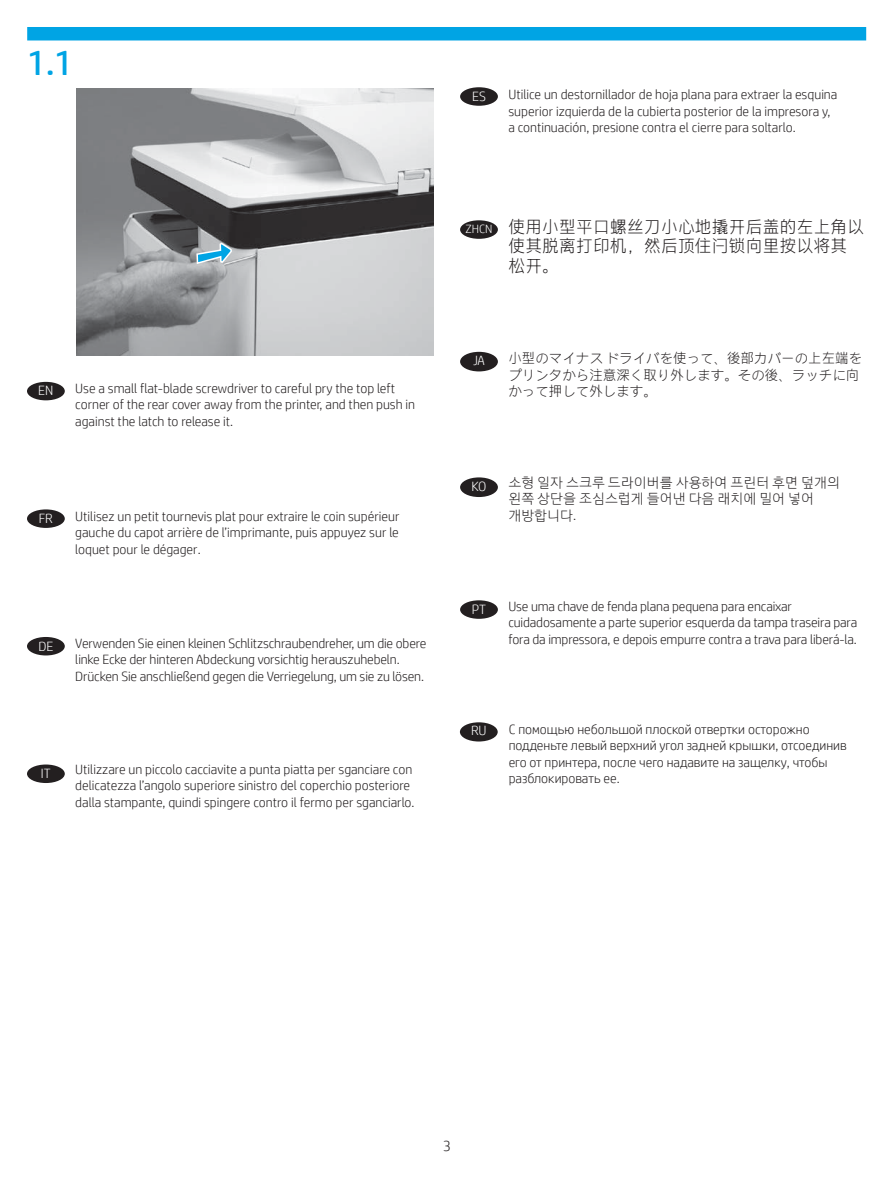
<style>
.page{position:relative;width:893px;height:1188px;background:#fff}
.page>*{position:absolute;margin:0;border:0;box-sizing:border-box;transform-origin:0 0}
.t1{font:36px "HP Simplified";color:#00a4e4}
.t2{font:300 16.8px/19.5px "HP Simplified Hans";letter-spacing:.005em;color:#231f20}
.t3{font:300 15px "HP Simplified";color:#231f20}
.t4{font:300 13.5px/16.5px "HP Simplified";letter-spacing:-.005em;color:#231f20}
.t5{font:300 13.5px/16.5px "HP Simplified Jpan";color:#231f20}
.t6{font:300 13.5px/16.5px "HP Simplified Hangeul";color:#231f20}
.t7{font:300 13.5px "HP Simplified";color:#fff}
.t8{font:300 12px "HP Simplified";color:#fff}
</style>
<div class="page">
<div style="left:27px;top:27px;width:839px;height:13px;background:#00a4e4"></div>
<img style="left:77px;top:88px;width:356px;height:267px">
<svg style="left:196px;top:159px;width:38px;height:188px;background:#989ea2"></svg>
<div style="left:27px;top:382px;width:38px;height:18px;background:#231f20;border-radius:50%"></div>
<div style="left:27px;top:509px;width:38px;height:19px;background:#231f20;border-radius:50%"></div>
<div style="left:27px;top:637px;width:38px;height:18px;background:#231f20;border-radius:50%"></div>
<div style="left:27px;top:765px;width:38px;height:18px;background:#231f20;border-radius:50%"></div>
<div style="left:460px;top:87px;width:38px;height:19px;background:#231f20;border-radius:50%"></div>
<div style="left:460px;top:220px;width:38px;height:19px;background:#231f20;border-radius:50%"></div>
<div style="left:460px;top:352px;width:38px;height:19px;background:#231f20;border-radius:50%"></div>
<div style="left:460px;top:477px;width:38px;height:20px;background:#231f20;border-radius:50%"></div>
<div style="left:460px;top:600px;width:38px;height:19px;background:#231f20;border-radius:50%"></div>
<div style="left:460px;top:722px;width:38px;height:20px;background:#231f20;border-radius:50%"></div>
<h1 class="t1" style="left:27px;top:39px;width:48px">1.1</h1>
<p class="t7" style="left:38px;top:382px;width:17px">EN</p>
<p class="t4" style="left:75px;top:380px;width:341px">Use a small flat-blade screwdriver to careful pry the top left corner of the rear cover away from the printer, and then push in against the latch to release it.</p>
<p class="t7" style="left:39px;top:509px;width:16px">FR</p>
<p class="t4" style="left:75px;top:508px;width:326px;text-align:justify">Utilisez un petit tournevis plat pour extraire le coin supérieur gauche du capot arrière de l’imprimante, puis appuyez sur le loquet pour le dégager.</p>
<p class="t7" style="left:38px;top:637px;width:17px">DE</p>
<p class="t4" style="left:75px;top:634px;width:353px">Verwenden Sie einen kleinen Schlitzschraubendreher, um die obere linke Ecke der hinteren Abdeckung vorsichtig herauszuhebeln.<br>Drücken Sie anschließend gegen die Verriegelung, um sie zu lösen.</p>
<p class="t7" style="left:41px;top:765px;width:11px">IT</p>
<p class="t4" style="left:75px;top:761px;width:341px">Utilizzare un piccolo cacciavite a punta piatta per sganciare con delicatezza l’angolo superiore sinistro del coperchio posteriore dalla stampante, quindi spingere contro il fermo per sganciarlo.</p>
<p class="t7" style="left:472px;top:87px;width:15px">ES</p>
<p class="t4" style="left:508px;top:86px;width:331px">Utilice un destornillador de hoja plana para extraer la esquina superior izquierda de la cubierta posterior de la impresora y, a continuación, presione contra el cierre para soltarlo.</p>
<p class="t8" style="left:465px;top:221px;width:29px">ZHCN</p>
<p class="t2" style="left:508px;top:217px;width:358px">使用小型平口螺丝刀小心地撬开后盖的左上角以使其脱离打印机，然后顶住闩锁向里按以将其松开。</p>
<p class="t7" style="left:473px;top:352px;width:13px">JA</p>
<p class="t5" style="left:508px;top:350px;width:355px">小型のマイナス ドライバを使って、後部カバーの上左端をプリンタから注意深く取り外します。その後、ラッチに向かって押して外します。</p>
<p class="t7" style="left:471px;top:478px;width:17px">KO</p>
<p class="t6" style="left:508px;top:473px;width:333px">소형 일자 스크루 드라이버를 사용하여 프린터 후면 덮개의 왼쪽 상단을 조심스럽게 들어낸 다음 래치에 밀어 넣어 개방합니다.</p>
<p class="t7" style="left:472px;top:600px;width:16px">PT</p>
<p class="t4" style="left:508px;top:597px;width:350px">Use uma chave de fenda plana pequena para encaixar cuidadosamente a parte superior esquerda da tampa traseira para fora da impressora, e depois empurre contra a trava para liberá-la.</p>
<p class="t7" style="left:471px;top:722px;width:17px">RU</p>
<p class="t4" style="left:509px;top:720px;width:340px">С помощью небольшой плоской отвертки осторожно подденьте левый верхний угол задней крышки, отсоединив его от принтера, после чего надавите на защелку, чтобы разблокировать ее.</p>
<p class="t3" style="left:443px;top:1136px;width:10px">3</p>
</div>
